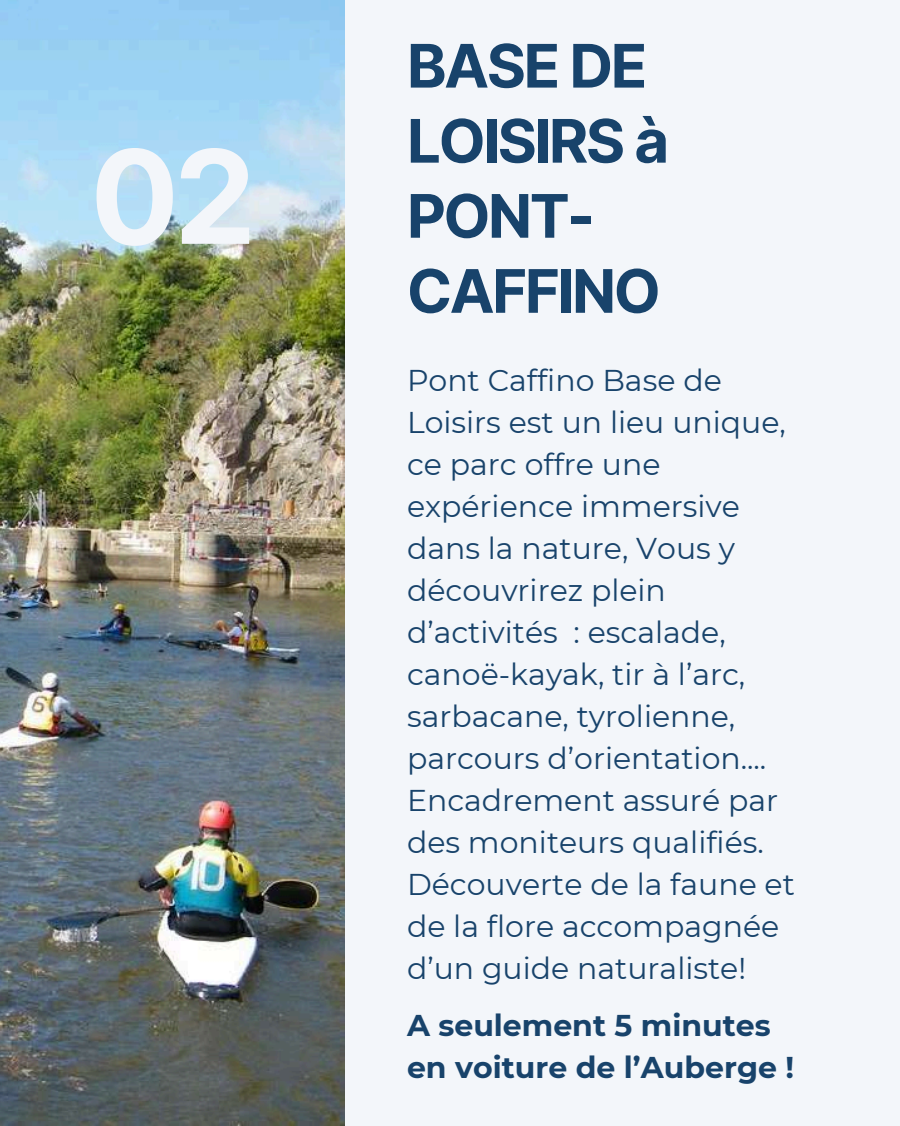
<style>
.page{position:relative;width:900px;height:1126px;background:#fff}
.page>*{position:absolute;margin:0;border:0;box-sizing:border-box;transform-origin:0 0}
.t1{font:700 129.9px "Inter";color:#f3f6fa}
.t2{font:700 60px/75px "Inter";letter-spacing:-.04em;color:#18436b}
.t3{font:30px/42px "Montserrat";color:#18436b}
.t4{font:700 30px/42px "Montserrat";color:#18436b}
</style>
<div class="page">
<div style="left:0;top:0;width:900px;height:1125px;background:#f3f6fa"></div>
<img style="left:0;top:0;width:345px;height:1125px">
<h1 class="t1" style="left:90px;top:119px;width:167px">02</h1>
<h2 class="t2" style="left:407px;top:28px;width:264px">BASE DE<br>LOISIRS à<br>PONT-<br>CAFFINO</h2>
<p class="t3" style="left:407px;top:358px;width:389px">Pont Caffino Base de<br>Loisirs est un lieu unique, ce parc offre une expérience immersive dans la nature, Vous y découvrirez plein d’activités : escalade, canoë-kayak, tir à l’arc, sarbacane, tyrolienne, parcours d’orientation....<br>Encadrement assuré par des moniteurs qualifiés.<br>Découverte de la faune et de la flore accompagnée d’un guide naturaliste!</p>
<p class="t4" style="left:407px;top:1003px;width:389px">A seulement 5 minutes en voiture de l’Auberge !</p>
</div>
